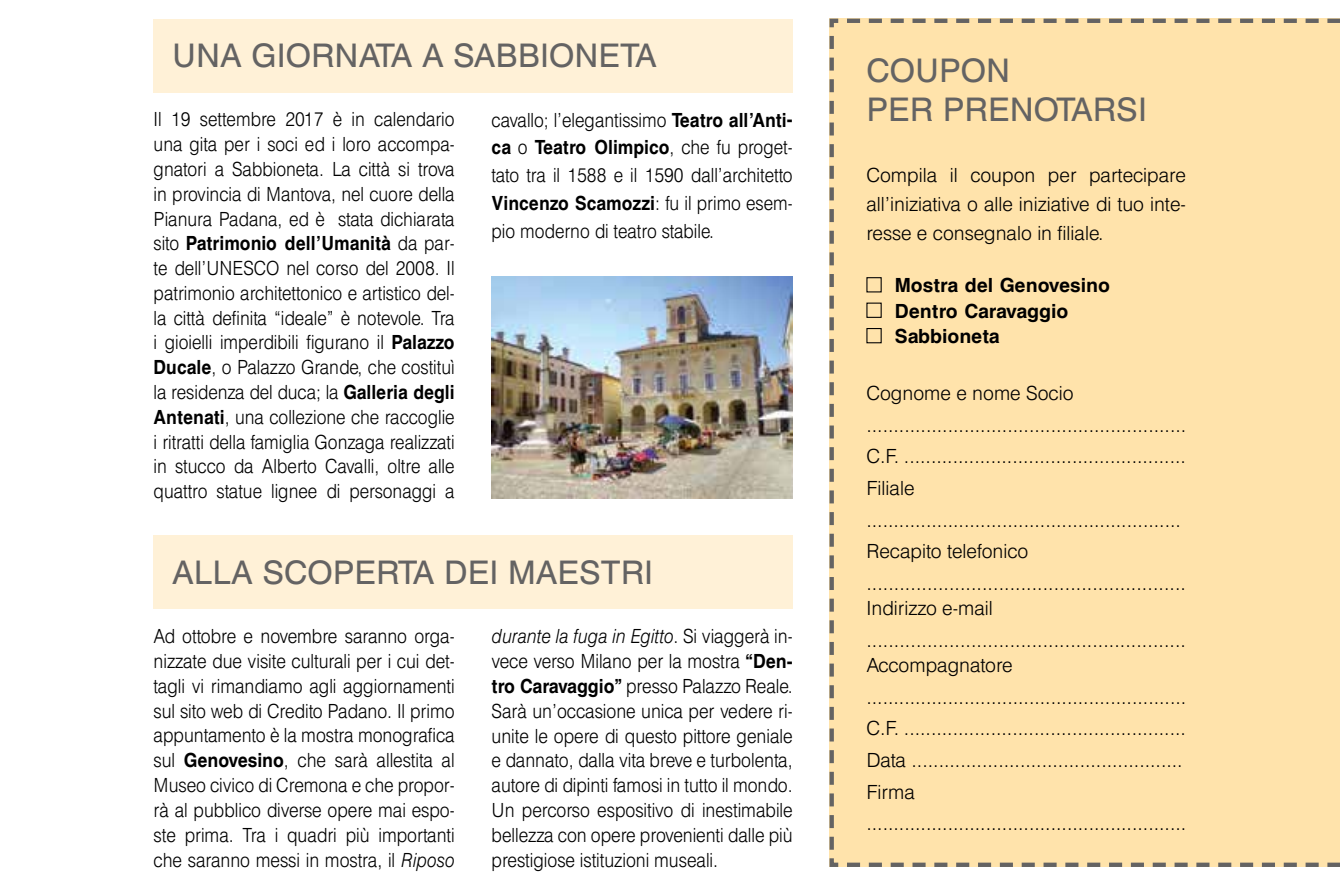
<style>
.page{position:relative;width:1340px;height:887px;background:#fff}
.page>*{position:absolute;margin:0;border:0;box-sizing:border-box;transform-origin:0 0}
.t1{font:32.4px/38.9px "AT Triumvirate";color:#646363}
.t2{font:300 19.57px/24.8px "AT Triumvirate";color:#000;text-align:justify;scale:.9 1}
.t3{font:300 19.57px/31.5px "AT Triumvirate";color:#000}
.t4{font:300 19.57px/25px "AT Triumvirate";color:#000;text-align:justify;scale:.91 1}
.t5{font:700 19.57px/25.4px "AT Triumvirate";color:#000}
.s1{font-weight:700}
.s2{font-style:italic}
</style>
<div class="page">
<div style="left:154px;top:19px;width:638px;height:73px;background:#fff1d7"></div>
<div style="left:154px;top:534px;width:638px;height:74px;background:#fff1d7"></div>
<div style="left:829px;top:18px;width:510px;height:849px;background:#ffe3ab"></div>
<div style="left:866px;top:277px;width:15px;height:15px;border:1px solid #000"></div>
<div style="left:866px;top:328px;width:15px;height:15px;border:1px solid #000"></div>
<img style="left:491px;top:277px;width:301px;height:221px">
<h1 class="t1" style="left:172px;top:39px;width:486px">UNA GIORNATA A SABBIONETA</h1>
<p class="t2" style="left:154px;top:108px;width:336px">Il 19 settembre 2017 è in calendario una gita per i soci ed i loro accompa&shy;gnatori a Sabbioneta. La città si trova in provincia di Mantova, nel cuore della Pianura Padana, ed è stata dichiarata sito <span class="s1">Patrimonio dell’Umanità</span> da par&shy;te dell’UNESCO nel corso del 2008. Il patrimonio architettonico e artistico del&shy;la città definita “ideale” è notevole. Tra i gioielli imperdibili figurano il <span class="s1">Palazzo Ducale</span>, o Palazzo Grande, che costituì la residenza del duca; la <span class="s1">Galleria degli Antenati</span>, una collezione che raccoglie i ritratti della famiglia Gonzaga realizzati in stucco da Alberto Cavalli, oltre alle quattro statue lignee di personaggi a</p>
<p class="t2" style="left:491px;top:107px;width:336px;line-height:27.9px">cavallo; l’elegantissimo <span class="s1">Teatro all’Anti&shy;ca</span> o <span class="s1">Teatro Olimpico</span>, che fu proget&shy;tato tra il 1588 e il 1590 dall’architetto <span class="s1">Vincenzo Scamozzi</span>: fu il primo esem&shy;pio moderno di teatro stabile.</p>
<h1 class="t1" style="left:172px;top:555px;width:482px">ALLA SCOPERTA DEI MAESTRI</h1>
<p class="t4" style="left:154px;top:624px;width:332px">Ad ottobre e novembre saranno orga&shy;nizzate due visite culturali per i cui det&shy;tagli vi rimandiamo agli aggiornamenti sul sito web di Credito Padano. Il primo appuntamento è la mostra monografica sul <span class="s1">Genovesino</span>, che sarà allestita al Museo civico di Cremona e che propor&shy;rà al pubblico diverse opere mai espo&shy;ste prima. Tra i quadri più importanti che saranno messi in mostra, il <span class="s2">Riposo</span></p>
<p class="t4" style="left:491px;top:624px;width:332px"><span class="s2">durante la fuga in Egitto</span>. Si viaggerà in&shy;vece verso Milano per la mostra <span class="s1">“Den&shy;tro Caravaggio”</span> presso Palazzo Reale.<br>Sarà un’occasione unica per vedere ri&shy;unite le opere di questo pittore geniale e dannato, dalla vita breve e turbolenta, autore di dipinti famosi in tutto il mondo.<br>Un percorso espositivo di inestimabile bellezza con opere provenienti dalle più prestigiose istituzioni museali.</p>
<h1 class="t1" style="left:866px;top:53px;width:282px">COUPON<br>PER PRENOTARSI</h1>
<p class="t3" style="left:866px;top:162px;width:321px;line-height:29px;text-align:justify">Compila il coupon per partecipare all’iniziativa o alle iniziative di tuo inte&shy;resse e consegnalo in filiale.</p>
<p class="t5" style="left:894px;top:274px;width:217px">Mostra del Genovesino<br>Dentro Caravaggio<br>Sabbioneta</p>
<p class="t3" style="left:866px;top:379px;width:321px">Cognome e nome Socio ...........................................................<br>C.F. ....................................................<br>Filiale ..........................................................<br>Recapito telefonico ..........................................................</p>
<p class="t3" style="left:866px;top:593px;width:321px">Indirizzo e-mail ..........................................................</p>
<p class="t3" style="left:866px;top:650px;width:321px">Accompagnatore ...........................................................<br>C.F. ....................................................<br>Data ..................................................<br>Firma ...........................................................</p>
</div>
